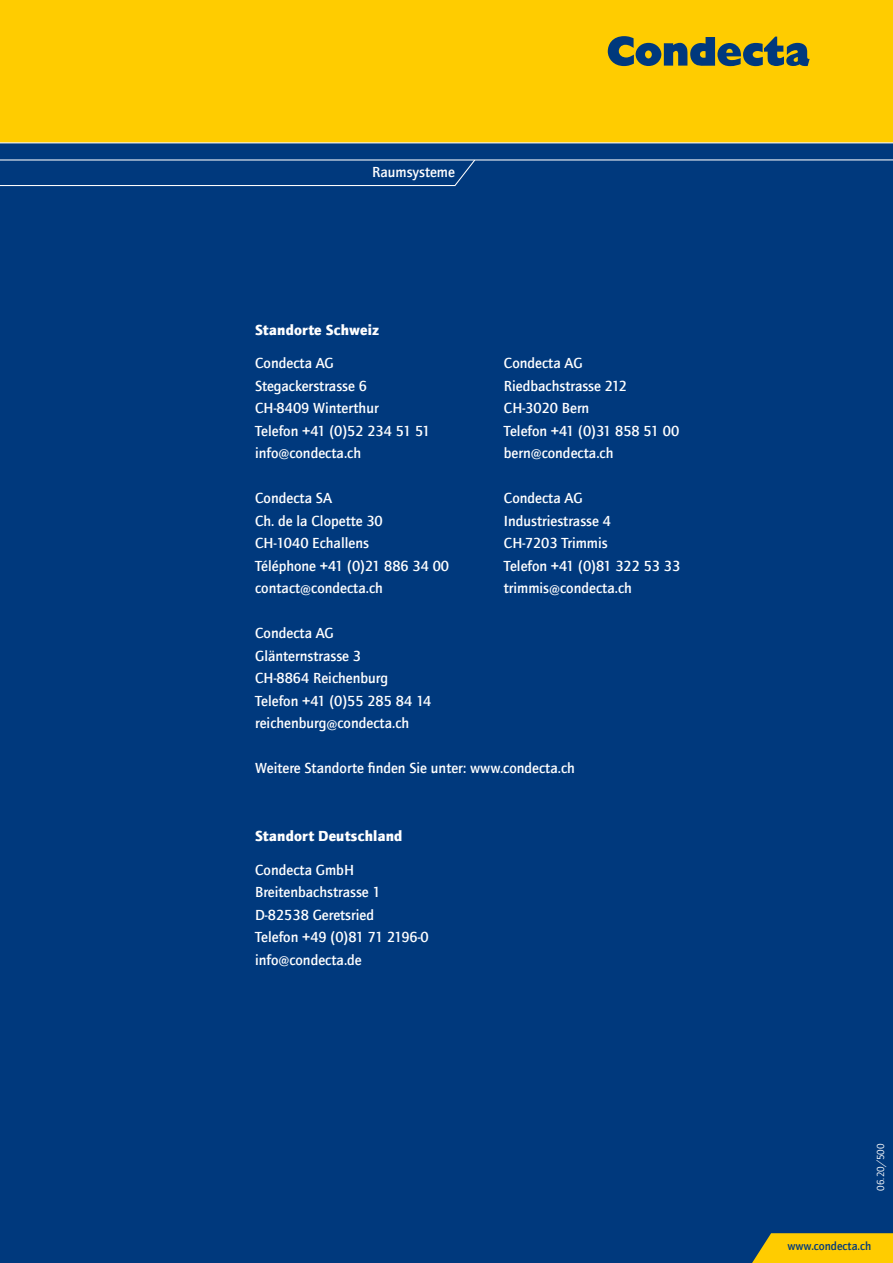
<style>
.page{position:relative;width:893px;height:1263px;background:#fff}
.page>*{position:absolute;margin:0;border:0;box-sizing:border-box;transform-origin:0 0}
.t1{font:500 15px/22.5px "Quay Sans ITC Com";color:#fff}
.t2{font:900 15px "Quay Sans ITC Com";letter-spacing:.01em;color:#fff}
.t3{font:500 12px "Quay Sans ITC Com";color:#00397d}
.t4{font:10.5px "Quay Sans ITC Com";color:#fff}
</style>
<div class="page">
<div style="left:0;top:158px;width:893px;height:1105px;background:#00397d"></div>
<div style="left:0;top:0;width:893px;height:143px;background:#fc0"></div>
<svg style="left:0;top:142px;width:893px;height:45px"></svg>
<hr style="left:0;top:159px;width:475px;height:1px;background:#fff">
<svg style="left:752px;top:1233px;width:141px;height:30px;background:#ebc009"></svg>
<svg style="left:608px;top:36px;width:202px;height:30px"></svg>
<p class="t1" style="left:372px;top:161px;width:84px">Raumsysteme</p>
<p class="t2" style="left:255px;top:320px;width:125px">Standorte Schweiz</p>
<p class="t1" style="left:255px;top:352px;width:177px">Condecta AG<br>Stegackerstrasse 6<br>CH-8409 Winterthur<br>Telefon +41 (0)52 234 51 51 info@condecta.ch</p>
<p class="t1" style="left:255px;top:487px;width:195px">Condecta SA<br>Ch. de la Clopette 30<br>CH-1040 Echallens<br>Téléphone +41 (0)21 886 34 00 contact@condecta.ch</p>
<p class="t1" style="left:255px;top:622px;width:178px">Condecta AG<br>Glänternstrasse 3<br>CH-8864 Reichenburg<br>Telefon +41 (0)55 285 84 14 reichenburg@condecta.ch</p>
<p class="t1" style="left:504px;top:352px;width:177px">Condecta AG<br>Riedbachstrasse 212<br>CH-3020 Bern<br>Telefon +41 (0)31 858 51 00 bern@condecta.ch</p>
<p class="t1" style="left:504px;top:487px;width:178px">Condecta AG<br>Industriestrasse 4<br>CH-7203 Trimmis<br>Telefon +41 (0)81 322 53 33 trimmis@condecta.ch</p>
<p class="t1" style="left:255px;top:757px;width:321px">Weitere Standorte finden Sie unter: www.condecta.ch</p>
<p class="t2" style="left:255px;top:826px;width:149px">Standort Deutschland</p>
<p class="t1" style="left:255px;top:858px;width:175px">Condecta GmbH<br>Breitenbachstrasse 1<br>D-82538 Geretsried<br>Telefon +49 (0)81 71 2196-0 info@condecta.de</p>
<p class="t4" style="left:874px;top:1191px;width:49px;rotate:-90deg">06.20/500</p>
<p class="t3" style="left:787px;top:1238px;width:85px">www.condecta.ch</p>
</div>
